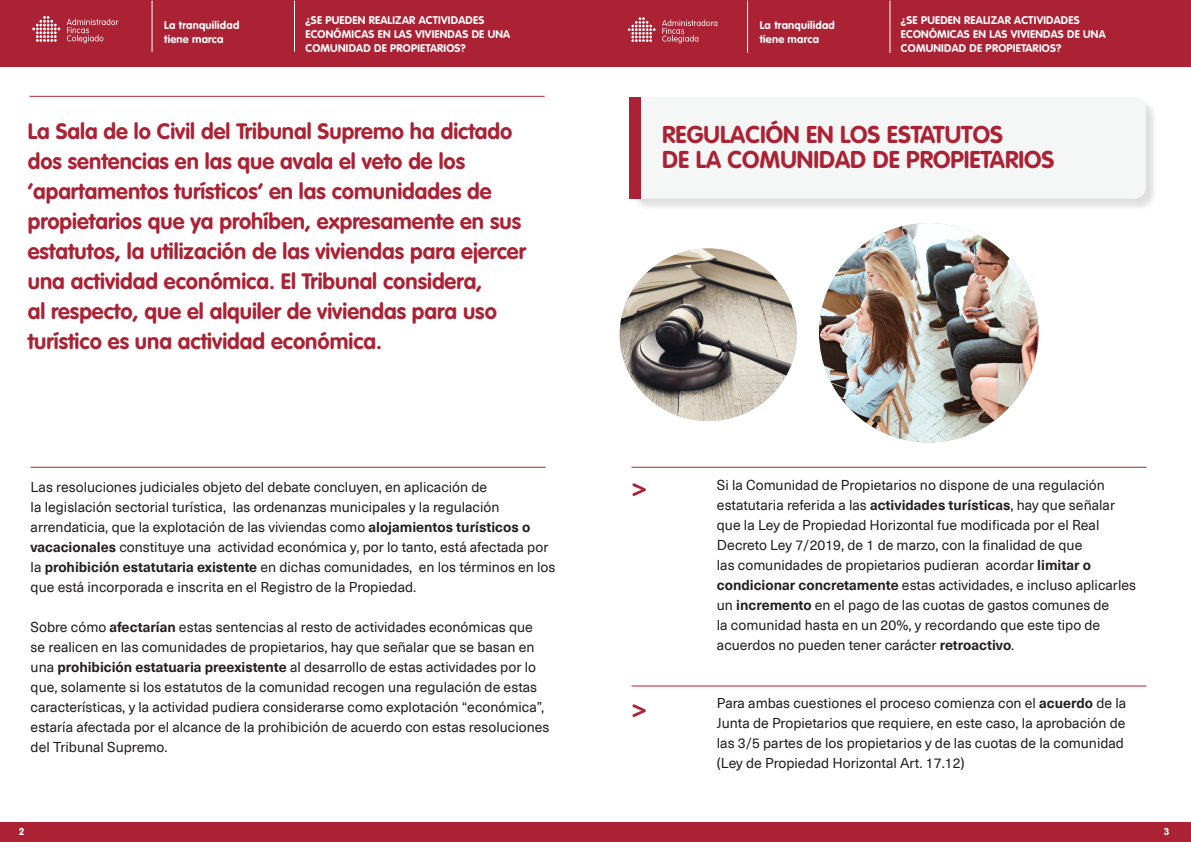
<style>
.page{position:relative;width:1191px;height:842px;background:#fff}
.page>*{position:absolute;margin:0;border:0;box-sizing:border-box;transform-origin:0 0}
.t1{font:700 25px "VAG Rounded";color:#ab2234}
.t2{font:700 24px "VAG Rounded";color:#ab2234}
.t3{font:700 22px/30px "VAG Rounded";color:#ab2234}
.t4{font:14px/20px "Neue Haas Unica Pro";color:#231f20}
.t5{font:700 11px "VAG Rounded";letter-spacing:.02em;color:#fff}
.t6{font:700 10px "VAG Rounded";color:#fff}
.s1{font-weight:700}
</style>
<div class="page">
<div style="left:0;top:822px;width:595px;height:20px;background:#ab2234"></div>
<div style="left:595px;top:0;width:596px;height:67px;background:#ab2234"></div>
<div style="left:595px;top:822px;width:596px;height:20px;background:#ab2234"></div>
<div style="left:631px;top:98px;width:527px;height:113px;background:#231f20;opacity:.75"></div>
<div style="left:629px;top:97px;width:516px;height:102px;background:#f5f6f6;border-radius:12px"></div>
<div style="left:0;top:0;width:595px;height:67px;background:#ab2234"></div>
<svg style="left:32px;top:16px;width:28px;height:26px"></svg>
<svg style="left:67px;top:18px;width:51px;height:25px"></svg>
<hr style="left:294px;top:1px;width:1px;height:51px;background:#fff">
<hr style="left:152px;top:1px;width:1px;height:51px;background:#fff">
<hr style="left:30px;top:96px;width:514px;height:1px;background:#ab2234">
<div style="left:629px;top:97px;width:12px;height:102px;background:#ab2234"></div>
<hr style="left:889px;top:1px;width:1px;height:52px;background:#fff">
<hr style="left:747px;top:1px;width:1px;height:52px;background:#fff">
<svg style="left:628px;top:17px;width:27px;height:25px"></svg>
<svg style="left:662px;top:20px;width:55px;height:23px"></svg>
<hr style="left:631px;top:467px;width:515px;height:1px;background:#ab2234">
<hr style="left:31px;top:467px;width:514px;height:1px;background:#ab2234">
<hr style="left:631px;top:685px;width:515px;height:1px;background:#ab2234">
<img style="left:819px;top:223px;width:219px;height:219px;border-radius:110px">
<img style="left:619px;top:248px;width:178px;height:173px">
<p class="t5" style="left:164px;top:18px;width:77px">La tranquilidad</p>
<p class="t5" style="left:164px;top:32px;width:61px">tiene marca</p>
<p class="t5" style="left:305px;top:14px;width:180px">¿SE PUEDEN REALIZAR ACTIVIDADES</p>
<p class="t5" style="left:305px;top:28px;width:206px">ECONÓMICAS EN LAS VIVIENDAS DE UNA</p>
<p class="t5" style="left:305px;top:42px;width:162px">COMUNIDAD DE PROPIETARIOS?</p>
<p class="t3" style="left:28px;top:116px;width:500px">La Sala de lo Civil del Tribunal Supremo ha dictado dos sentencias en las que avala el veto de los ‘apartamentos turísticos’ en las comunidades de propietarios que ya prohíben, expresamente en sus estatutos, la utilización de las viviendas para ejercer una actividad económica. El Tribunal considera,<br>al respecto, que el alquiler de viviendas para uso turístico es una actividad económica.</p>
<p class="t4" style="left:31px;top:477px;width:526px">Las resoluciones judiciales objeto del debate concluyen, en aplicación de<br>la legislación sectorial turística, las ordenanzas municipales y la regulación arrendaticia, que la explotación de las viviendas como <span class="s1">alojamientos turísticos o vacacionales</span> constituye una actividad económica y, por lo tanto, está afectada por la <span class="s1">prohibición estatutaria existente</span> en dichas comunidades, en los términos en los que está incorporada e inscrita en el Registro de la Propiedad.</p>
<p class="t4" style="left:31px;top:617px;width:520px">Sobre cómo <span class="s1">afectarían</span> estas sentencias al resto de actividades económicas que se realicen en las comunidades de propietarios, hay que señalar que se basan en una <span class="s1">prohibición estatuaria preexistente</span> al desarrollo de estas actividades por lo que, solamente si los estatutos de la comunidad recogen una regulación de estas características, y la actividad pudiera considerarse como explotación “económica”, estaría afectada por el alcance de la prohibición de acuerdo con estas resoluciones del Tribunal Supremo.</p>
<p class="t5" style="left:759px;top:18px;width:77px">La tranquilidad</p>
<p class="t5" style="left:759px;top:32px;width:61px">tiene marca</p>
<p class="t5" style="left:901px;top:14px;width:180px">¿SE PUEDEN REALIZAR ACTIVIDADES</p>
<p class="t5" style="left:901px;top:28px;width:206px">ECONÓMICAS EN LAS VIVIENDAS DE UNA</p>
<p class="t5" style="left:901px;top:42px;width:162px">COMUNIDAD DE PROPIETARIOS?</p>
<p class="t2" style="left:662px;top:121px;width:342px">REGULACIÓN EN LOS ESTATUTOS</p>
<p class="t2" style="left:662px;top:146px;width:393px">DE LA COMUNIDAD DE PROPIETARIOS</p>
<p class="t1" style="left:632px;top:472px;width:16px">&gt;</p>
<p class="t1" style="left:632px;top:693px;width:16px">&gt;</p>
<p class="t4" style="left:717px;top:475px;width:421px">Si la Comunidad de Propietarios no dispone de una regulación estatutaria referida a las <span class="s1">actividades turísticas</span>, hay que señalar que la Ley de Propiedad Horizontal fue modificada por el Real Decreto Ley 7/2019, de 1 de marzo, con la finalidad de que<br>las comunidades de propietarios pudieran acordar <span class="s1">limitar o condicionar concretamente</span> estas actividades, e incluso aplicarles un <span class="s1">incremento</span> en el pago de las cuotas de gastos comunes de<br>la comunidad hasta en un 20%, y recordando que este tipo de acuerdos no pueden tener carácter <span class="s1">retroactivo</span>.</p>
<p class="t4" style="left:717px;top:693px;width:411px">Para ambas cuestiones el proceso comienza con el <span class="s1">acuerdo</span> de la Junta de Propietarios que requiere, en este caso, la aprobación de las 3/5 partes de los propietarios y de las cuotas de la comunidad (Ley de Propiedad Horizontal Art. 17.12)</p>
<p class="t6" style="left:19px;top:826px;width:7px">2</p>
<p class="t6" style="left:1164px;top:825px;width:7px">3</p>
</div>
